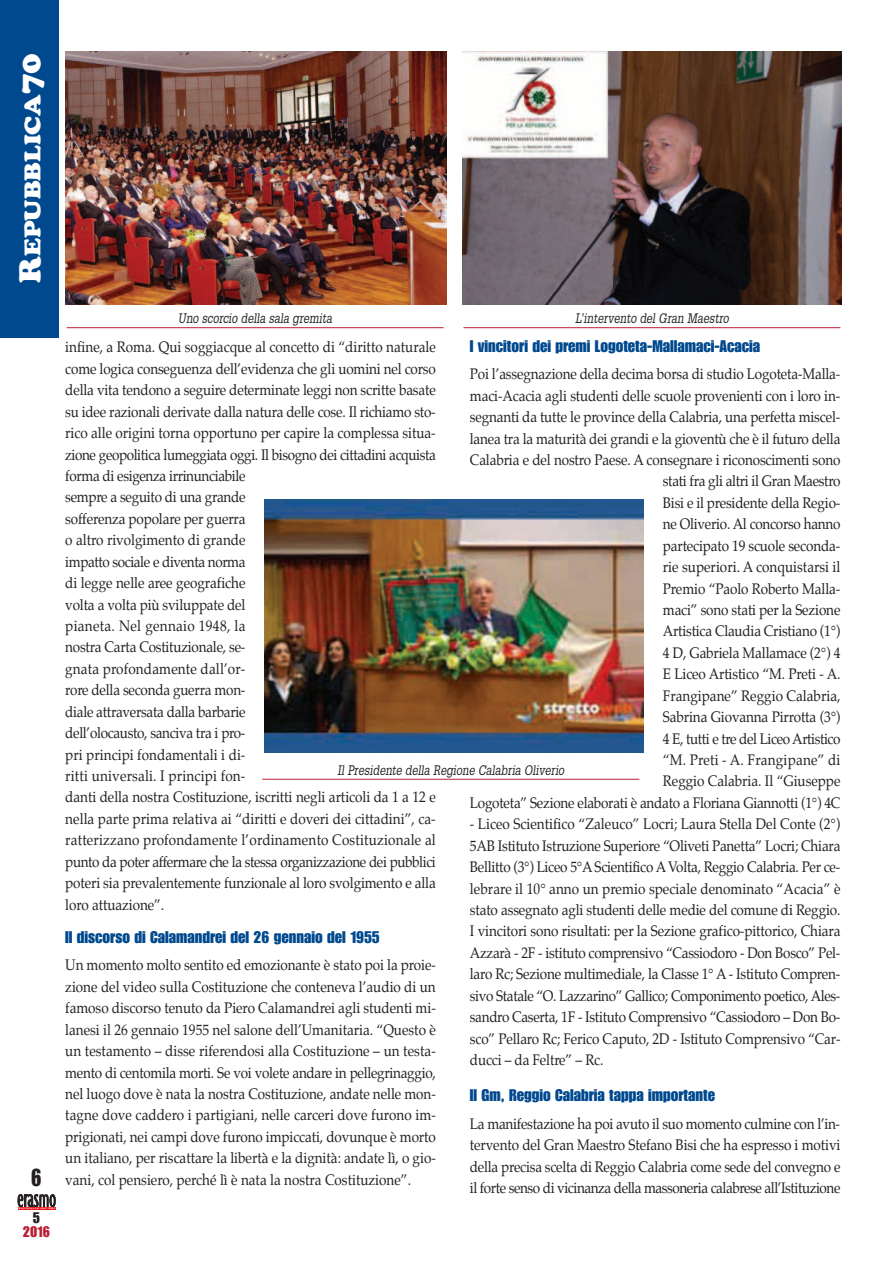
<style>
.page{position:relative;width:893px;height:1263px;background:#fff}
.page>*{position:absolute;margin:0;border:0;box-sizing:border-box;transform-origin:0 0}
.t1{font:24px "Impact";color:#231f20;scale:.9 1}
.t2{font:22.5px "Cooper Black Std";color:#fff;scale:1.1 1}
.t3{font:16.5px "Impact";color:#01498e}
.t4{font:15px/21.5px "Palatino";letter-spacing:-.01em;color:#231f20;text-align:justify;scale:.9 1}
.t5{font:15px "Impact";color:#ba1f33}
.t6{font:15px "Impact";color:#231f20}
.t7{font:italic 13.5px "Glypha";color:#231f20;scale:.8 1}
.t8{font:700 2.1px "Officina Sans";letter-spacing:.2em;color:#fff;scale:1.53 1}
.s1{font-size:30px}
</style>
<div class="page">
<div style="left:0;top:0;width:59px;height:338px;background:#01498e"></div>
<svg style="left:18px;top:1194px;width:38px;height:13px"></svg>
<hr style="left:18px;top:1207px;width:38px;height:2px;background:#ee1d23">
<img style="left:463px;top:52px;width:378px;height:252px">
<img style="left:65px;top:52px;width:381px;height:252px">
<img style="left:265px;top:500px;width:378px;height:252px">
<hr style="left:67px;top:327px;width:377px;height:1px;background:#ba1f33">
<hr style="left:463px;top:327px;width:377px;height:1px;background:#ba1f33">
<hr style="left:262px;top:779px;width:377px;height:1px;background:#ba1f33">
<h2 class="t2" style="left:25px;top:283px;width:211px;rotate:-90deg"><span class="s1">R</span>EPUBBLICA<span class="s1">70</span></h2>
<h1 class="t1" style="left:31px;top:1169px;width:13px">6</h1>
<p class="t8" style="left:19px;top:1207px;width:25px">Notiziario del GOI</p>
<p class="t6" style="left:33px;top:1212px;width:9px">5</p>
<p class="t5" style="left:23px;top:1226px;width:29px">2016</p>
<p class="t7" style="left:178px;top:311px;width:194px">Uno scorcio della sala gremita</p>
<p class="t7" style="left:575px;top:311px;width:194px">L’intervento del Gran Maestro</p>
<p class="t3" style="left:470px;top:340px;width:292px">I vincitori dei premi Logoteta-Mallamaci-Acacia</p>
<p class="t4" style="left:470px;top:364px;width:413px;text-align:right">Poi l’assegnazione della decima borsa di studio Logoteta-Malla&shy;maci-Acacia agli studenti delle scuole provenienti con i loro in&shy;segnanti da tutte le province della Calabria, una perfetta miscel&shy;lanea tra la maturità dei grandi e la gioventù che è il futuro della Calabria e del nostro Paese. A consegnare i riconoscimenti sono stati fra gli altri il Gran Maestro<br>Bisi e il presidente della Regio-<br>ne Oliverio. Al concorso hanno<br>partecipato 19 scuole seconda-<br>rie superiori. A conquistarsi il<br>Premio “Paolo Roberto Malla-<br>maci” sono stati per la Sezione<br>Artistica Claudia Cristiano (1°)<br>4 D, Gabriela Mallamace (2°) 4<br>E Liceo Artistico “M. Preti - A.<br>Frangipane” Reggio Calabria,<br>Sabrina Giovanna Pirrotta (3°)<br>4 E, tutti e tre del Liceo Artistico<br>“M. Preti - A. Frangipane” di<br>Reggio Calabria. Il “Giuseppe<br>Logoteta” Sezione elaborati è andato a Floriana Giannotti (1°) 4C</p>
<p class="t4" style="left:470px;top:814px;width:413px">- Liceo Scientifico “Zaleuco” Locri; Laura Stella Del Conte (2°)<br>5AB Istituto Istruzione Superiore “Oliveti Panetta” Locri; Chiara Bellitto (3°) Liceo 5°A Scientifico A Volta, Reggio Calabria. Per ce&shy;lebrare il 10° anno un premio speciale denominato “Acacia” è stato assegnato agli studenti delle medie del comune di Reggio.<br>I vincitori sono risultati: per la Sezione grafico-pittorico, Chiara Azzarà - 2F - istituto comprensivo “Cassiodoro - Don Bosco” Pel&shy;laro Rc; Sezione multimediale, la Classe 1° A - Istituto Compren&shy;sivo Statale “O. Lazzarino” Gallico; Componimento poetico, Ales&shy;sandro Caserta, 1F - Istituto Comprensivo “Cassiodoro – Don Bo&shy;sco” Pellaro Rc; Ferico Caputo, 2D - Istituto Comprensivo “Car&shy;ducci – da Feltre” – Rc.</p>
<p class="t3" style="left:470px;top:1089px;width:247px">Il Gm, Reggio Calabria tappa importante</p>
<p class="t4" style="left:470px;top:1114px;width:413px">La manifestazione ha poi avuto il suo momento culmine con l’in&shy;tervento del Gran Maestro Stefano Bisi che ha espresso i motivi della precisa scelta di Reggio Calabria come sede del convegno e il forte senso di vicinanza della massoneria calabrese all’Istituzione</p>
<p class="t4" style="left:65px;top:338px;width:413px;text-align:left">infine, a Roma. Qui soggiacque al concetto di “diritto naturale come logica conseguenza dell’evidenza che gli uomini nel corso della vita tendono a seguire determinate leggi non scritte basate su idee razionali derivate dalla natura delle cose. Il richiamo sto&shy;rico alle origini torna opportuno per capire la complessa situa&shy;zione geopolitica lumeggiata oggi. Il bisogno dei cittadini acquista forma di esigenza irrinunciabile<br>sempre a seguito di una grande<br>sofferenza popolare per guerra<br>o altro rivolgimento di grande<br>impatto sociale e diventa norma<br>di legge nelle aree geografiche<br>volta a volta più sviluppate del<br>pianeta. Nel gennaio 1948, la<br>nostra Carta Costituzionale, se-<br>gnata profondamente dall’or-<br>rore della seconda guerra mon-<br>diale attraversata dalla barbarie<br>dell’olocausto, sanciva tra i pro-<br>pri principi fondamentali i di-<br>ritti universali. I principi fon-<br>danti della nostra Costituzione, iscritti negli articoli da 1 a 12 e nella parte prima relativa ai “diritti e doveri dei cittadini”, ca&shy;ratterizzano profondamente l’ordinamento Costituzionale al punto da poter affermare che la stessa organizzazione dei pubblici poteri sia prevalentemente funzionale al loro svolgimento e alla loro attuazione”.</p>
<p class="t3" style="left:65px;top:931px;width:316px">Il discorso di Calamandrei del 26 gennaio del 1955</p>
<p class="t4" style="left:65px;top:955px;width:413px">Un momento molto sentito ed emozionante è stato poi la proie&shy;zione del video sulla Costituzione che conteneva l’audio di un famoso discorso tenuto da Piero Calamandrei agli studenti mi&shy;lanesi il 26 gennaio 1955 nel salone dell’Umanitaria. “Questo è un testamento – disse riferendosi alla Costituzione – un testa&shy;mento di centomila morti. Se voi volete andare in pellegrinaggio, nel luogo dove è nata la nostra Costituzione, andate nelle mon&shy;tagne dove caddero i partigiani, nelle carceri dove furono im&shy;prigionati, nei campi dove furono impiccati, dovunque è morto un italiano, per riscattare la libertà e la dignità: andate lì, o gio&shy;vani, col pensiero, perché lì è nata la nostra Costituzione”.</p>
<p class="t7" style="left:337px;top:762px;width:285px">Il Presidente della Regione Calabria Oliverio</p>
</div>
